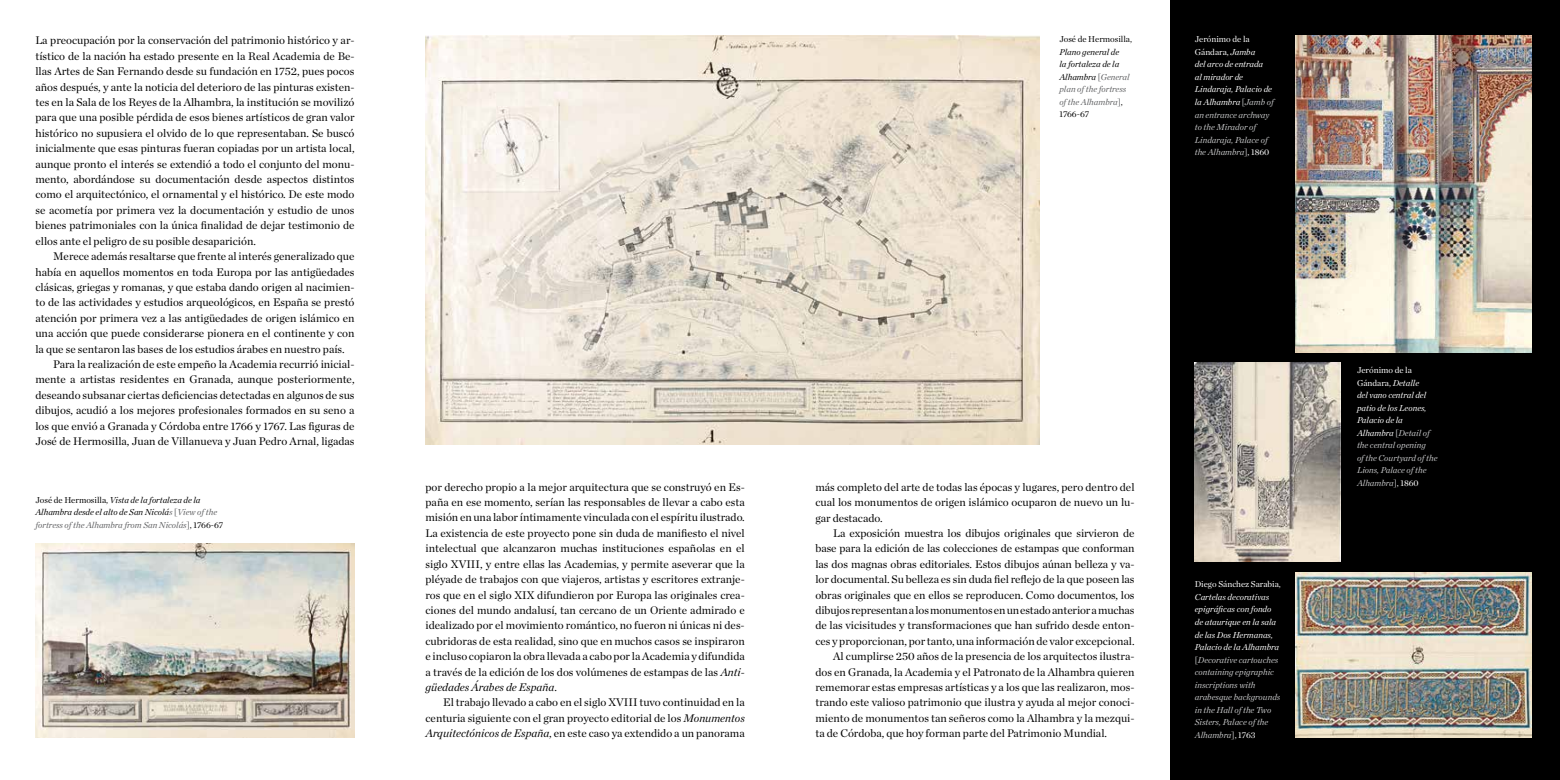
<style>
.page{position:relative;width:1560px;height:780px;background:#fff}
.page>*{position:absolute;margin:0;border:0;box-sizing:border-box;transform-origin:0 0}
.t1{font:11.25px/15.4px "Chronicle Deck";color:#000;text-align:justify}
.t2{font:italic 8.75px/12.5px "Chronicle Deck";color:#c6c7c8}
.t3{font:italic 8.75px/12.5px "Chronicle Deck";color:#000}
.t4{font:8.75px "Chronicle Deck";color:#fff}
.t5{font:8.75px "Chronicle Deck";color:#000}
.s1{font-style:normal}
.s2{color:#646567}
.s3{font-style:normal;color:#5f6062}
.s4{color:#5f6062}
.s5{font-style:italic}
.s6{font-style:normal;color:#fff}
.s7{color:#fff}
</style>
<div class="page">
<div style="left:1169px;top:0;width:390px;height:780px;background:#000"></div>
<img style="left:1295px;top:572px;width:236px;height:165px">
<img style="left:35px;top:544px;width:319px;height:193px">
<img style="left:1295px;top:35px;width:236px;height:317px">
<img style="left:1194px;top:362px;width:146px;height:200px">
<img style="left:425px;top:35px;width:614px;height:410px">
<p class="t1" style="left:35px;top:33px;width:320px">La preocupación por la conservación del patrimonio histórico y ar&shy;tístico de la nación ha estado presente en la Real Academia de Be&shy;llas Artes de San Fernando desde su fundación en 1752, pues pocos años después, y ante la noticia del deterioro de las pinturas existen&shy;tes en la Sala de los Reyes de la Alhambra, la institución se movilizó para que una posible pérdida de esos bienes artísticos de gran valor histórico no supusiera el olvido de lo que representaban. Se buscó inicialmente que esas pinturas fueran copiadas por un artista local, aunque pronto el interés se extendió a todo el conjunto del monu&shy;mento, abordándose su documentación desde aspectos distintos como el arquitectónico, el ornamental y el histórico. De este modo se acometía por primera vez la documentación y estudio de unos bienes patrimoniales con la única finalidad de dejar testimonio de ellos ante el peligro de su posible desaparición.</p>
<p class="t1" style="left:53px;top:248px;width:303px">Merece además resaltarse que frente al interés generalizado que</p>
<p class="t1" style="left:35px;top:264px;width:320px">había en aquellos momentos en toda Europa por las antigüedades</p>
<p class="t1" style="left:35px;top:279px;width:320px">clásicas, griegas y romanas, y que estaba dando origen al nacimien-</p>
<p class="t1" style="left:35px;top:295px;width:320px">to de las actividades y estudios arqueológicos, en España se prestó</p>
<p class="t1" style="left:35px;top:310px;width:320px">atención por primera vez a las antigüedades de origen islámico en</p>
<p class="t1" style="left:35px;top:325px;width:320px">una acción que puede considerarse pionera en el continente y con</p>
<p class="t1" style="left:35px;top:341px;width:310px">la que se sentaron las bases de los estudios árabes en nuestro país.</p>
<p class="t1" style="left:53px;top:356px;width:303px">Para la realización de este empeño la Academia recurrió inicial-</p>
<p class="t1" style="left:35px;top:372px;width:320px">mente a artistas residentes en Granada, aunque posteriormente,</p>
<p class="t1" style="left:35px;top:387px;width:320px">deseando subsanar ciertas deficiencias detectadas en algunos de sus</p>
<p class="t1" style="left:35px;top:402px;width:320px">dibujos, acudió a los mejores profesionales formados en su seno a</p>
<p class="t1" style="left:35px;top:418px;width:320px">los que envió a Granada y Córdoba entre 1766 y 1767. Las figuras de</p>
<p class="t1" style="left:35px;top:433px;width:320px">José de Hermosilla, Juan de Villanueva y Juan Pedro Arnal, ligadas</p>
<p class="t3" style="left:35px;top:493px;width:189px"><span class="s1">José de Hermosilla,</span> Vista de la fortaleza de la<br>Alhambra desde el alto de San Nicolá<span class="s2">s</span> <span class="s3">[</span><span class="s4">View of the fortress of the Alhambra from San Nicolás</span><span class="s3">]</span><span class="s1">, 1766-67</span></p>
<p class="t1" style="left:425px;top:479px;width:321px">por derecho propio a la mejor arquitectura que se construyó en Es&shy;paña en ese momento, serían las responsables de llevar a cabo esta misión en una labor íntimamente vinculada con el espíritu ilustrado.<br>La existencia de este proyecto pone sin duda de manifiesto el nivel intelectual que alcanzaron muchas instituciones españolas en el siglo XVIII, y entre ellas las Academias, y permite aseverar que la pléyade de trabajos con que viajeros, artistas y escritores extranje&shy;ros que en el siglo XIX difundieron por Europa las originales crea&shy;ciones del mundo andalusí, tan cercano de un Oriente admirado e idealizado por el movimiento romántico, no fueron ni únicas ni des&shy;cubridoras de esta realidad, sino que en muchos casos se inspiraron e incluso copiaron la obra llevada a cabo por la Academia y difundida a través de la edición de los dos volúmenes de estampas de las <span class="s5">Anti&shy;güedades Árabes de España</span>.</p>
<p class="t1" style="left:425px;top:694px;width:321px;text-indent:18px">El trabajo llevado a cabo en el siglo XVIII tuvo continuidad en la centuria siguiente con el gran proyecto editorial de los <span class="s5">Monumentos Arquitectónicos de España</span>, en este caso ya extendido a un panorama</p>
<p class="t5" style="left:1059px;top:34px;width:74px">José de Hermosilla,</p>
<p class="t3" style="left:1059px;top:45px;width:72px">Plano general de<br>la fortaleza de la<br>Alhambra <span class="s3">[</span><span class="s4">General plan of the fortress of the Alhambra</span><span class="s3">]</span><span class="s1">,<br>1766-67</span></p>
<p class="t2" style="left:1194px;top:33px;width:80px"><span class="s6">Jerónimo de la<br>Gándara,</span> <span class="s7">Jamba<br>del arco de entrada<br>al mirador de<br>Lindaraja, Palacio de la Alhambra</span> <span class="s1">[</span>Jamb of an entrance archway to the Mirador of<br>Lindaraja, Palace of the Alhambra<span class="s1">]</span><span class="s6">, 1860</span></p>
<p class="t1" style="left:815px;top:479px;width:320px">más completo del arte de todas las épocas y lugares, pero dentro del cual los monumentos de origen islámico ocuparon de nuevo un lu&shy;gar destacado.</p>
<p class="t1" style="left:833px;top:525px;width:303px">La exposición muestra los dibujos originales que sirvieron de</p>
<p class="t1" style="left:815px;top:540px;width:320px">base para la edición de las colecciones de estampas que conforman</p>
<p class="t1" style="left:815px;top:556px;width:320px">las dos magnas obras editoriales. Estos dibujos aúnan belleza y va-</p>
<p class="t1" style="left:815px;top:571px;width:320px">lor documental. Su belleza es sin duda fiel reflejo de la que poseen las</p>
<p class="t1" style="left:815px;top:587px;width:320px">obras originales que en ellos se reproducen. Como documentos, los</p>
<p class="t1" style="left:815px;top:602px;width:320px">dibujos representan a los monumentos en un estado anterior a muchas</p>
<p class="t1" style="left:815px;top:617px;width:320px">de las vicisitudes y transformaciones que han sufrido desde enton-</p>
<p class="t1" style="left:815px;top:633px;width:320px">ces y proporcionan, por tanto, una información de valor excepcional.</p>
<p class="t1" style="left:833px;top:648px;width:303px">Al cumplirse 250 años de la presencia de los arquitectos ilustra-</p>
<p class="t1" style="left:815px;top:664px;width:320px">dos en Granada, la Academia y el Patronato de la Alhambra quieren</p>
<p class="t1" style="left:815px;top:679px;width:320px">rememorar estas empresas artísticas y a los que las realizaron, mos-</p>
<p class="t1" style="left:815px;top:694px;width:320px">trando este valioso patrimonio que ilustra y ayuda al mejor conoci-</p>
<p class="t1" style="left:815px;top:710px;width:320px">miento de monumentos tan señeros como la Alhambra y la mezqui-</p>
<p class="t1" style="left:815px;top:725px;width:293px">ta de Córdoba, que hoy forman parte del Patrimonio Mundial.</p>
<p class="t4" style="left:1194px;top:579px;width:88px">Diego Sánchez Sarabia,</p>
<p class="t2" style="left:1194px;top:590px;width:87px"><span class="s7">Cartelas decorativas epigráficas con fondo de ataurique en la sala de las Dos Hermanas,<br>Palacio de la Alhambra </span><span class="s1">[</span>Decorative cartouches containing epigraphic inscriptions with arabesque backgrounds in the Hall of the Two<br>Sisters, Palace of the<br>Alhambra<span class="s1">]</span><span class="s6">, 1763</span></p>
<p class="t2" style="left:1356px;top:364px;width:82px"><span class="s6">Jerónimo de la<br>Gándara,</span> <span class="s7">Detalle<br>del vano central del patio de los Leones,<br>Palacio de la<br>Alhambra</span> <span class="s1">[</span>Detail of the central opening<br>of the Courtyard of the<br>Lions, Palace of the<br>Alhambra<span class="s1">]</span><span class="s6">, 1860</span></p>
</div>
